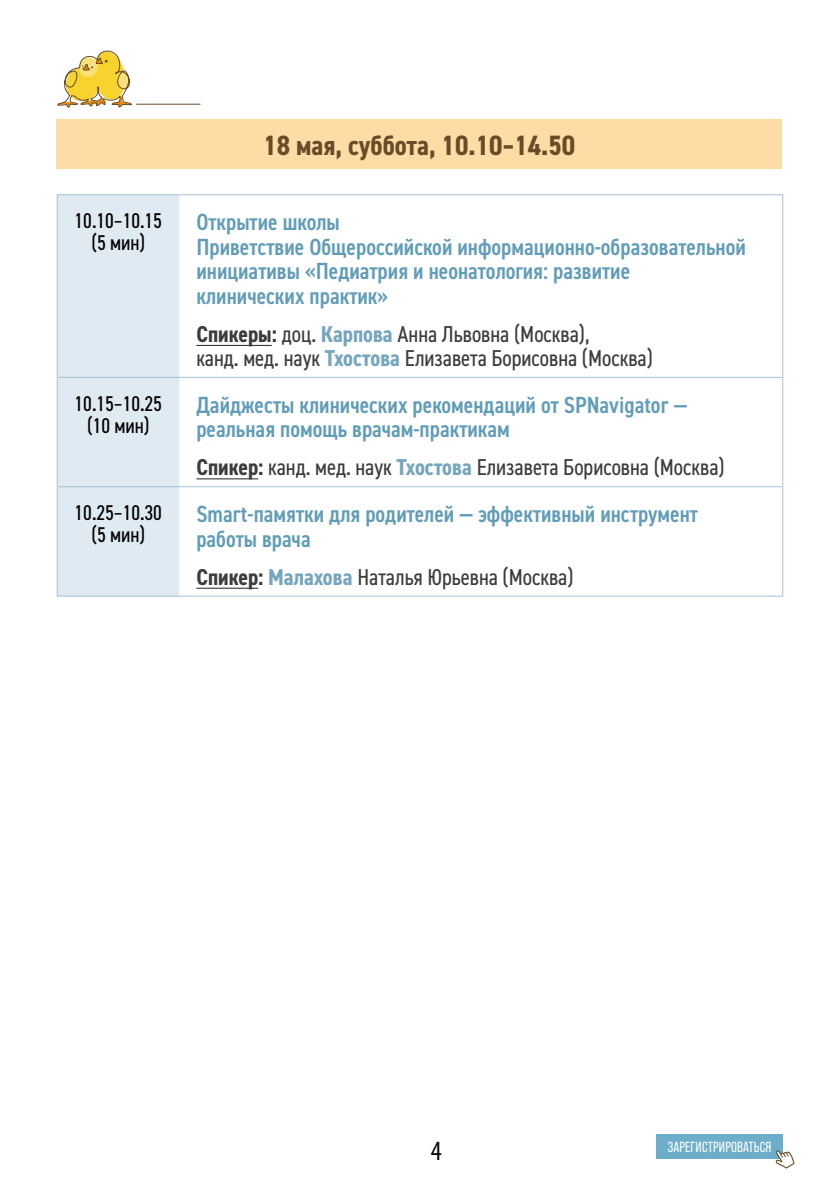
<style>
.page{position:relative;width:840px;height:1191px;background:#fff}
.page>*{position:absolute;margin:0;border:0;box-sizing:border-box;transform-origin:0 0}
.t1{font:700 28px "DIN2014 Narrow";color:#684c28}
.t2{font:condensed 28px "Myriad Pro";color:#000}
.t3{font:600 condensed 23.4px/24.6px "DIN2014";color:#629db8}
.t4{font:23px/24px "DIN2014 Narrow";color:#3c3c3b}
.t5{font:21.4px/22px "DIN2014 Narrow";color:#000;text-align:center}
.t6{font:14.6px "Bebas Neue Pro";letter-spacing:.01em;color:#fff}
.s1{font-weight:700}
.s2{font-weight:700;color:#75a6be}
</style>
<div class="page">
<svg style="left:57px;top:50px;width:75px;height:58px"></svg>
<hr style="left:136px;top:104px;width:64px;height:1px;background:#684c28">
<div style="left:655px;top:1133px;width:127px;height:25px;background:#6cadca"></div>
<svg style="left:775px;top:1150px;width:19px;height:18px"></svg>
<div style="left:57px;top:119px;width:724px;height:49px;background:#fedca6"></div>
<div style="left:58px;top:195px;width:121px;height:400px;background:#dfeaf3"></div>
<hr style="left:57px;top:194px;width:122px;height:1px;background:#a5c2d3">
<hr style="left:57px;top:195px;width:1px;height:182px;background:#a5c2d3">
<hr style="left:179px;top:194px;width:603px;height:1px;background:#a5c2d3">
<hr style="left:781px;top:195px;width:1px;height:182px;background:#a5c2d3">
<hr style="left:57px;top:377px;width:122px;height:1px;background:#a5c2d3">
<hr style="left:57px;top:378px;width:1px;height:108px;background:#a5c2d3">
<hr style="left:179px;top:377px;width:603px;height:1px;background:#a5c2d3">
<hr style="left:781px;top:378px;width:1px;height:108px;background:#a5c2d3">
<hr style="left:57px;top:486px;width:122px;height:1px;background:#a5c2d3">
<hr style="left:57px;top:487px;width:1px;height:108px;background:#a5c2d3">
<hr style="left:179px;top:486px;width:603px;height:1px;background:#a5c2d3">
<hr style="left:781px;top:487px;width:1px;height:108px;background:#a5c2d3">
<hr style="left:57px;top:595px;width:122px;height:1px;background:#a5c2d3">
<hr style="left:179px;top:595px;width:603px;height:1px;background:#a5c2d3">
<hr style="left:196px;top:345px;width:75px;height:1px;background:#3c3c3b">
<hr style="left:196px;top:478px;width:62px;height:1px;background:#3c3c3b">
<hr style="left:196px;top:587px;width:62px;height:2px;background:#3c3c3b">
<p class="t1" style="left:263px;top:126px;width:313px">18 мая, суббота, 10.10–14.50</p>
<p class="t5" style="left:75px;top:209px;width:89px">10.10–10.15 (5 мин)</p>
<p class="t3" style="left:196px;top:209px;width:550px">Открытие школы<br>Приветствие Общероссийской информационно-образовательной инициативы «Педиатрия и неонатология: развитие<br>клинических практик»</p>
<p class="t4" style="left:196px;top:321px;width:458px"><span class="s1">Спикеры:</span> доц. <span class="s2">Карпова</span> Анна Львовна (Москва),<br>канд. мед. наук <span class="s2">Тхостова</span> Елизавета Борисовна (Москва)</p>
<p class="t5" style="left:75px;top:392px;width:89px">10.15–10.25 (10 мин)</p>
<p class="t3" style="left:196px;top:392px;width:492px">Дайджесты клинических рекомендаций от SPNavigator — реальная помощь врачам-практикам</p>
<p class="t4" style="left:196px;top:454px;width:529px"><span class="s1">Спикер:</span> канд. мед. наук <span class="s2">Тхостова</span> Елизавета Борисовна (Москва)</p>
<p class="t5" style="left:75px;top:501px;width:89px">10.25–10.30 (5 мин)</p>
<p class="t3" style="left:196px;top:501px;width:503px">Smart-памятки для родителей — эффективный инструмент работы врача</p>
<p class="t4" style="left:196px;top:564px;width:378px"><span class="s1">Спикер:</span> <span class="s2">Малахова</span> Наталья Юрьевна (Москва)</p>
<p class="t2" style="left:430px;top:1133px;width:12px">4</p>
<p class="t6" style="left:667px;top:1138px;width:105px">ЗАРЕГИСТРИРОВАТЬСЯ</p>
</div>
